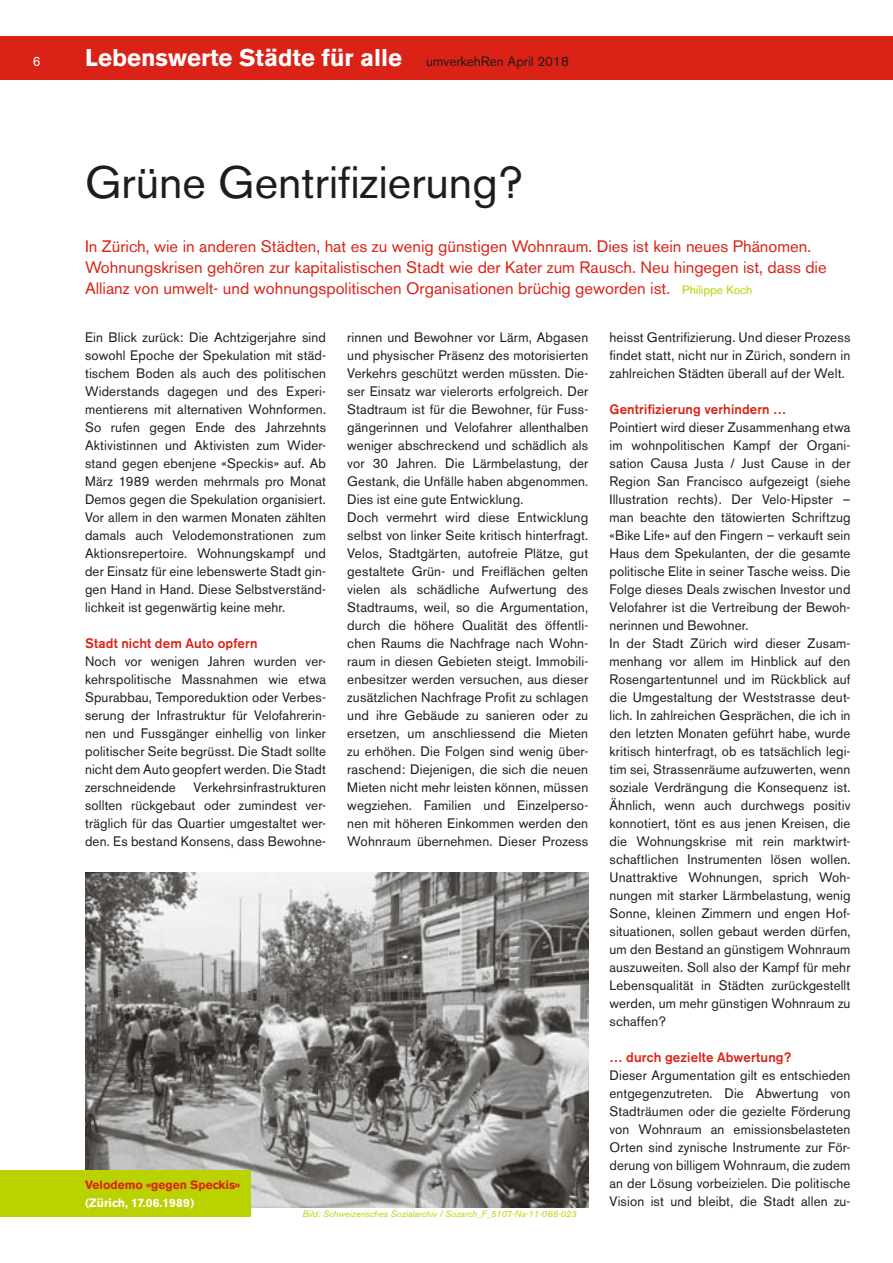
<style>
.page{position:relative;width:893px;height:1263px;background:#fff}
.page>*{position:absolute;margin:0;border:0;box-sizing:border-box;transform-origin:0 0}
.t1{font:45px "Akzidenz Grotesk BE";color:#201c1a}
.t2{font:700 24px "Akzidenz Grotesk BE";color:#fff}
.t3{font:16.5px/21px "Akzidenz Grotesk BE";color:#db2216}
.t4{font:13.65px/18px "Akzidenz Grotesk BE";letter-spacing:.01em;color:#201c1a;text-align:justify}
.t5{font:500 13.65px "Akzidenz Grotesk BE";letter-spacing:.01em;color:#db2216}
.t6{font:13.5px "Akzidenz Grotesk BE";color:#fff}
.t7{font:700 12px "Akzidenz Grotesk BE";color:#db2216}
.t8{font:700 12px "Akzidenz Grotesk BE";color:#fff}
.t9{font:italic 9px "Akzidenz Grotesk BE";color:#bad200}
.s1{font-weight:400;font-size:13.5px;color:#201c1a}
.s2{font-size:12px;color:#bad200}
</style>
<div class="page">
<div style="left:72px;top:36px;width:821px;height:43px;background:#db2216"></div>
<div style="left:0;top:36px;width:77px;height:43px;background:#db2216"></div>
<img style="left:85px;top:872px;width:503px;height:335px">
<div style="left:0;top:1170px;width:251px;height:47px;background:#bad200"></div>
<p class="t6" style="left:33px;top:56px;width:9px">6</p>
<h2 class="t2" style="left:85px;top:49px;width:485px">Lebenswerte Städte für alle <span class="s1">umverkehRen April 2018</span></h2>
<h1 class="t1" style="left:85px;top:166px;width:439px">Grüne Gentrifizierung?</h1>
<p class="t3" style="left:85px;top:237px;width:743px">In Zürich, wie in anderen Städten, hat es zu wenig günstigen Wohnraum. Dies ist kein neues Phänomen.<br>Wohnungskrisen gehören zur kapitalistischen Stadt wie der Kater zum Rausch. Neu hingegen ist, dass die<br>Allianz von umwelt- und wohnungspolitischen Organisationen brüchig geworden ist. <span class="s2">Philippe Koch</span></p>
<p class="t4" style="left:85px;top:330px;width:242px">Ein Blick zurück: Die Achtzigerjahre sind sowohl Epoche der Spekulation mit städ&shy;tischem Boden als auch des politischen Widerstands dagegen und des Experi&shy;mentierens mit alternativen Wohnformen.<br>So rufen gegen Ende des Jahrzehnts Aktivistinnen und Aktivisten zum Wider&shy;stand gegen ebenjene «Speckis» auf. Ab März 1989 werden mehrmals pro Monat Demos gegen die Spekulation organisiert.<br>Vor allem in den warmen Monaten zählten damals auch Velodemonstrationen zum Aktionsrepertoire. Wohnungskampf und der Einsatz für eine lebenswerte Stadt gin&shy;gen Hand in Hand. Diese Selbstverständ&shy;lichkeit ist gegenwärtig keine mehr.</p>
<p class="t5" style="left:85px;top:638px;width:174px">Stadt nicht dem Auto opfern</p>
<p class="t4" style="left:85px;top:654px;width:243px">Noch vor wenigen Jahren wurden ver&shy;kehrspolitische Massnahmen wie etwa Spurabbau, Temporeduktion oder Verbes&shy;serung der Infrastruktur für Velofahrerin&shy;nen und Fussgänger einhellig von linker politischer Seite begrüsst. Die Stadt sollte nicht dem Auto geopfert werden. Die Stadt zerschneidende</p>
<p class="t4" style="left:347px;top:330px;width:243px;text-align:left">rinnen und Bewohner vor Lärm, Abgasen und physischer Präsenz des motorisierten Verkehrs geschützt werden müssten. Die&shy;ser Einsatz war vielerorts erfolgreich. Der Stadtraum ist für die Bewohner, für Fuss&shy;gängerinnen und Velofahrer allenthalben weniger abschreckend und schädlich als vor 30 Jahren. Die Lärmbelastung, der Gestank, die Unfälle haben abgenommen.<br>Dies ist eine gute Entwicklung.<br>Doch vermehrt wird diese Entwicklung selbst von linker Seite kritisch hinterfragt.<br>Velos, Stadtgärten, autofreie Plätze, gut gestaltete Grün- und Freiflächen gelten vielen als schädliche Aufwertung des Stadtraums, weil, so die Argumentation, durch die höhere Qualität des öffentli&shy;chen Raums die Nachfrage nach Wohn&shy;raum in diesen Gebieten steigt. Immobili&shy;enbesitzer werden versuchen, aus dieser zusätzlichen Nachfrage Profit zu schlagen und ihre Gebäude zu sanieren oder zu ersetzen, um anschliessend die Mieten zu erhöhen. Die Folgen sind wenig über&shy;raschend: Diejenigen, die sich die neuen Mieten nicht mehr leisten können, müssen wegziehen. Familien und Einzelperso&shy;nen mit höheren Einkommen werden den Wohnraum übernehmen. Dieser Prozess</p>
<p class="t4" style="left:609px;top:330px;width:242px">heisst Gentrifizierung. Und dieser Prozess findet statt, nicht nur in Zürich, sondern in zahlreichen Städten überall auf der Welt.</p>
<p class="t5" style="left:609px;top:404px;width:179px">Gentrifizierung verhindern …</p>
<p class="t4" style="left:609px;top:420px;width:242px;text-align:left">Pointiert wird dieser Zusammenhang etwa im wohnpolitischen Kampf der Organi&shy;sation Causa Justa / Just Cause in der Region San Francisco aufgezeigt (siehe Illustra tion rechts). Der Velo-Hipster – man beachte den tätowierten Schriftzug «Bike Life» auf den Fingern – verkauft sein Haus dem Spekulanten, der die gesamte politische Elite in seiner Tasche weiss. Die Folge dieses Deals zwischen Investor und Velofahrer ist die Vertreibung der Bewoh&shy;nerinnen und Bewohner.<br>In der Stadt Zürich wird dieser Zusam&shy;menhang vor allem im Hinblick auf den Rosengartentunnel und im Rückblick auf die Umgestaltung der Weststrasse deut&shy;lich. In zahlreichen Gesprächen, die ich in den letzten Monaten geführt habe, wurde kritisch hinterfragt, ob es tatsächlich legi&shy;tim sei, Strassenräume aufzuwerten, wenn soziale Verdrängung die Konsequenz ist.<br>Ähnlich, wenn auch durchwegs positiv konnotiert, tönt es aus jenen Kreisen, die die Wohnungskrise mit rein marktwirt&shy;schaftlichen Instrumenten lösen wollen.<br>Unattraktive Wohnungen, sprich Woh&shy;nungen mit starker Lärmbelastung, wenig Sonne, kleinen Zimmern und engen Hof&shy;situationen, sollen gebaut werden dürfen, um den Bestand an günstigem Wohnraum auszuweiten. Soll also der Kampf für mehr Lebensqualität in Städten zurückgestellt werden, um mehr günstigen Wohnraum zu schaffen?</p>
<p class="t5" style="left:609px;top:1052px;width:183px">… durch gezielte Abwertung?</p>
<p class="t4" style="left:609px;top:1068px;width:242px">Dieser Argumentation gilt es entschieden entgegenzutreten. Die Abwertung von Stadträumen oder die gezielte Förderung von Wohnraum an emissionsbelasteten Orten sind zynische Instrumente zur För&shy;derung von billigem Wohnraum, die zudem an der Lösung vorbeizielen. Die politische Vision ist und bleibt, die Stadt allen zu-</p>
<p class="t4" style="left:85px;top:780px;width:243px;text-indent:109px">Verkehrsinfrastrukturen sollten rückgebaut oder zumindest ver&shy;träglich für das Quartier umgestaltet wer&shy;den. Es bestand Konsens, dass Bewohne-</p>
<p class="t7" style="left:85px;top:1180px;width:157px">Velodemo «gegen Speckis»</p>
<p class="t8" style="left:85px;top:1198px;width:111px">(Zürich, 17.06.1989)</p>
<p class="t9" style="left:302px;top:1210px;width:276px">Bild: Schweizerisches Sozialarchiv / Sozarch_F_5107-Na-11-068-023</p>
</div>
